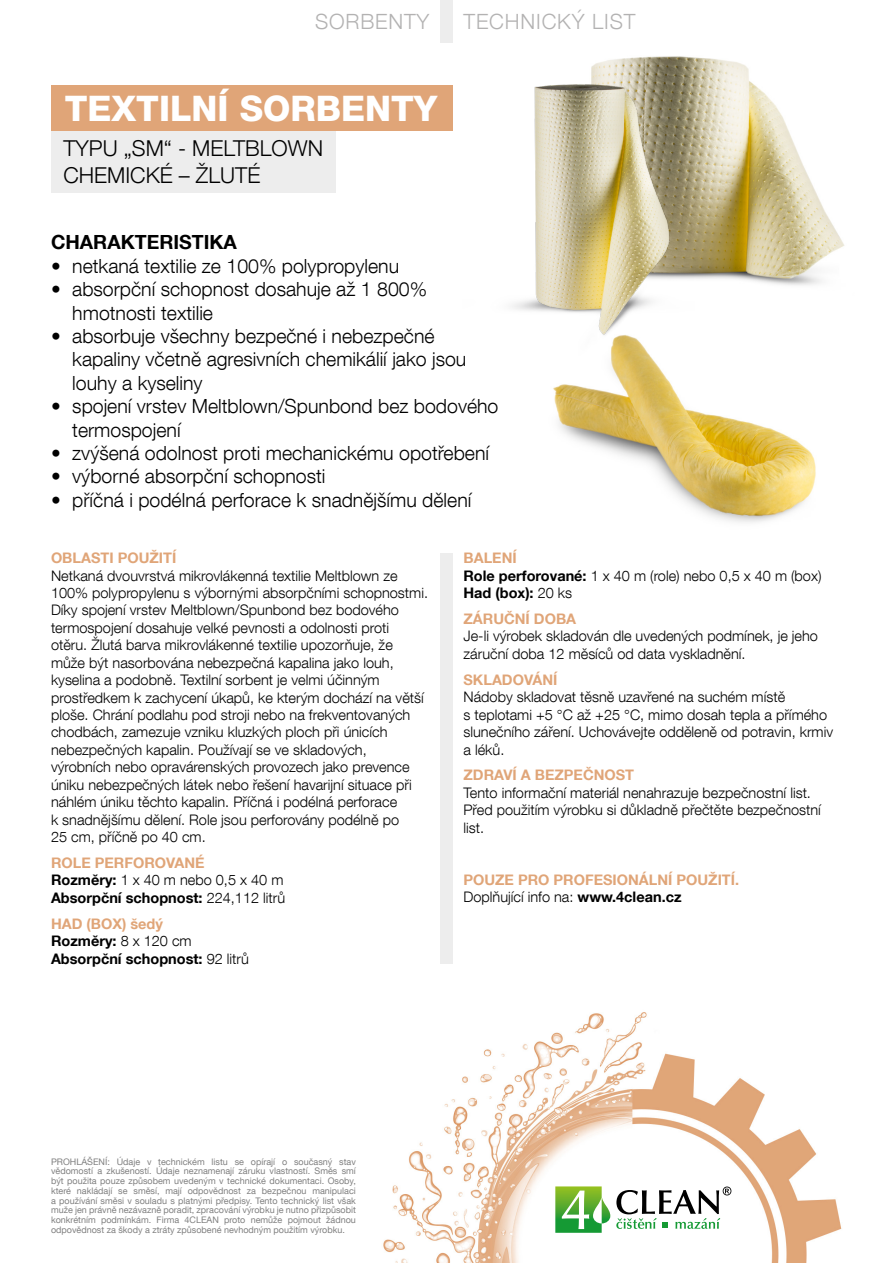
<style>
.page{position:relative;width:893px;height:1263px;background:#fff}
.page>*{position:absolute;margin:0;border:0;box-sizing:border-box;transform-origin:0 0}
.t1{font:800 35.1px "Helvetica Neue LT Com";color:#fff}
.t2{font:300 21.9px/26.7px "Helvetica Neue LT Com";color:#000}
.t3{font:300 21px "Helvetica Neue LT Com";letter-spacing:.04em;color:#b3b2b2}
.t4{font:300 19.5px/23.4px "Helvetica Neue LT Com";color:#000}
.t5{font:700 19.5px "Helvetica Neue LT Com";color:#000}
.t6{font:300 14.55px/17.4px "Helvetica Neue LT Com";color:#000}
.t7{font:700 14.55px/17.4px "Helvetica Neue LT Com";color:#e0a578}
.t8{font:700 14.55px/17.4px "Helvetica Neue LT Com";color:#000}
.t9{font:9px/9.8px "Helvetica Neue LT Com";color:#808080;text-align:justify}
.s1{font-weight:700;color:#e0a578}
.s2{font-weight:700}
.s3{color:#e0a578}
.s4{font-weight:300}
.s5{font-weight:300;color:#000}
.s6{color:#000}
</style>
<div class="page">
<img style="left:383px;top:1012px;width:459px;height:251px">
<img style="left:748px;top:69px;width:97px;height:197px">
<img style="left:452px;top:56px;width:296px;height:253px">
<img style="left:518px;top:266px;width:304px;height:257px">
<div style="left:555px;top:1186px;width:176px;height:47px;background:#fff"></div>
<svg style="left:555px;top:1186px;width:55px;height:47px"></svg>
<svg style="left:616px;top:1186px;width:115px;height:43px"></svg>
<div style="left:440px;top:553px;width:13px;height:410px;background:#ededed"></div>
<div style="left:51px;top:131px;width:285px;height:62px;background:#ededed"></div>
<div style="left:51px;top:85px;width:401px;height:46px;background:#e0a578"></div>
<div style="left:440px;top:0;width:13px;height:43px;background:#ededed"></div>
<h3 class="t3" style="left:315px;top:8px;width:116px">SORBENTY</h3>
<h3 class="t3" style="left:463px;top:8px;width:173px">TECHNICKÝ LIST</h3>
<h1 class="t1" style="left:65px;top:87px;width:374px">TEXTILNÍ SORBENTY</h1>
<h2 class="t2" style="left:63px;top:135px;width:261px">TYPU „SM“ - MELTBLOWN<br>CHEMICKÉ – ŽLUTÉ</h2>
<h3 class="t5" style="left:51px;top:230px;width:187px">CHARAKTERISTIKA</h3>
<h3 class="t4" style="left:51px;top:254px;width:350px">• netkaná textilie ze 100% polypropylenu</h3>
<h3 class="t4" style="left:72px;top:277px;width:356px;text-indent:-21px">• absorpční schopnost dosahuje až 1 800% hmotnosti textilie</h3>
<h3 class="t4" style="left:72px;top:324px;width:396px;text-indent:-21px">• absorbuje všechny bezpečné i nebezpečné kapaliny včetně agresivních chemikálií jako jsou louhy a kyseliny</h3>
<h3 class="t4" style="left:72px;top:394px;width:428px;text-indent:-21px">• spojení vrstev Meltblown/Spunbond bez bodového termospojení</h3>
<h3 class="t4" style="left:51px;top:441px;width:440px">• zvýšená odolnost proti mechanickému opotřebení</h3>
<h3 class="t4" style="left:51px;top:464px;width:276px">• výborné absorpční schopnosti</h3>
<h3 class="t4" style="left:51px;top:488px;width:422px">• příčná i podélná perforace k snadnějšímu dělení</h3>
<p class="t7" style="left:51px;top:549px;width:127px">OBLASTI POUŽITÍ</p>
<p class="t6" style="left:51px;top:566px;width:379px">Netkaná dvouvrstvá mikrovlákenná textilie Meltblown ze 100% polypropylenu s výbornými absorpčními schopnostmi.<br>Díky spojení vrstev Meltblown/Spunbond bez bodového termospojení dosahuje velké pevnosti a odolnosti proti otěru. Žlutá barva mikrovlákenné textilie upozorňuje, že může být nasorbována nebezpečná kapalina jako louh, kyselina a podobně. Textilní sorbent je velmi účinným prostředkem k zachycení úkapů, ke kterým dochází na větší ploše. Chrání podlahu pod stroji nebo na frekventovaných chodbách, zamezuje vzniku kluzkých ploch při únicích nebezpečných kapalin. Používají se ve skladových, výrobních nebo opravárenských provozech jako prevence úniku nebezpečných látek nebo řešení havarijní situace při náhlém úniku těchto kapalin. Příčná i podélná perforace<br>k snadnějšímu dělení. Role jsou perforovány podélně po<br>25 cm, příčně po 40 cm.</p>
<p class="t6" style="left:51px;top:854px;width:236px"><span class="s1">ROLE PERFOROVANÉ<br></span><span class="s2">Rozměry:</span> 1 x 40 m nebo 0,5 x 40 m<br><span class="s2">Absorpční schopnost:</span> 224,112 litrů</p>
<p class="t8" style="left:51px;top:914px;width:199px"><span class="s3">HAD (BOX) šedý<br></span>Rozměry: <span class="s4">8 x 120 cm<br></span>Absorpční schopnost: <span class="s4">92 litrů</span></p>
<p class="t6" style="left:463px;top:549px;width:360px"><span class="s1">BALENÍ<br></span><span class="s2">Role perforované:</span> 1 x 40 m (role) nebo 0,5 x 40 m (box)<br><span class="s2">Had (box):</span> 20 ks</p>
<p class="t7" style="left:463px;top:610px;width:114px">ZÁRUČNÍ DOBA</p>
<p class="t6" style="left:463px;top:627px;width:356px">Je-li výrobek skladován dle uvedených podmínek, je jeho záruční doba 12 měsíců od data vyskladnění.</p>
<p class="t7" style="left:463px;top:670px;width:95px">SKLADOVÁNÍ</p>
<p class="t6" style="left:463px;top:688px;width:371px">Nádoby skladovat těsně uzavřené na suchém místě<br>s teplotami +5 °C až +25 °C, mimo dosah tepla a přímého slunečního záření. Uchovávejte odděleně od potravin, krmiv a léků.</p>
<p class="t7" style="left:463px;top:766px;width:172px">ZDRAVÍ A BEZPEČNOST</p>
<p class="t6" style="left:463px;top:784px;width:359px">Tento informační materiál nenahrazuje bezpečnostní list.<br>Před použitím výrobku si důkladně přečtěte bezpečnostní list.</p>
<p class="t7" style="left:463px;top:870px;width:277px">POUZE PRO PROFESIONÁLNÍ POUŽITÍ.<br><span class="s5">Doplňující info na:</span> <span class="s6">www.4clean.cz</span></p>
<p class="t9" style="left:51px;top:1156px;width:306px">PROHLÁŠENÍ: Údaje v technickém listu se opírají o současný stav vědomostí a zkušeností. Údaje neznamenají záruku vlastností. Směs smí být použita pouze způsobem uvedeným v technické dokumentaci. Osoby, které nakládají se směsí, mají odpovědnost za bezpečnou manipulaci a používání směsi v souladu s platnými předpisy. Tento technický list však muže jen právně nezávazně poradit, zpracování výrobku je nutno přizpůsobit konkrétním podmínkám. Firma 4CLEAN proto nemůže pojmout žádnou odpovědnost za škody a ztráty způsobené nevhodným použitím výrobku.</p>
</div>
